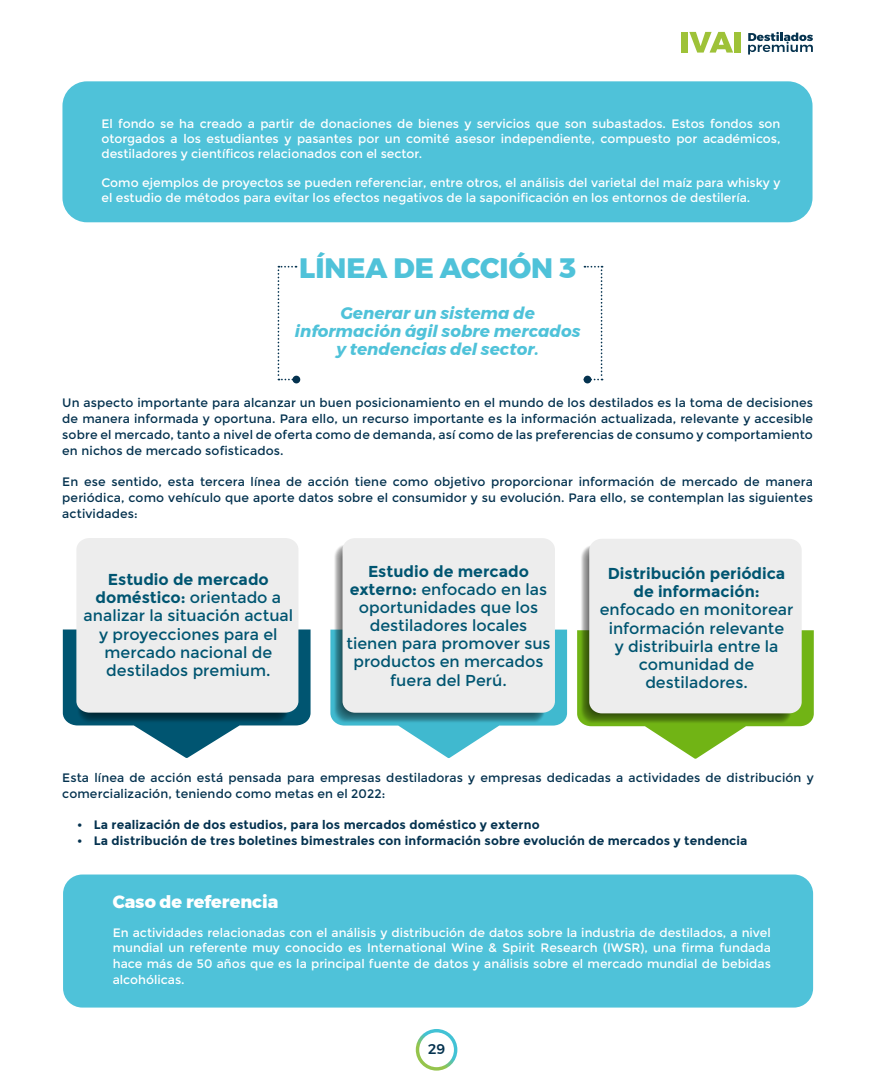
<style>
.page{position:relative;width:875px;height:1090px;background:#fff}
.page>*{position:absolute;margin:0;border:0;box-sizing:border-box;transform-origin:0 0}
.t1{font:800 28px "Montserrat";color:#4fc2d9}
.t2{font:800 17.5px "Montserrat";color:#fff}
.Estilo_de_párrafo_bl{font:italic 700 16.62px/18.4px "Montserrat";color:#4fc2d9;text-align:center}
.t3{font:15.84px/18.1px "Montserrat";color:#005571;text-align:center}
.t4{font:500 14px "Montserrat";color:#04324f}
.Estilo_de_párrafo_1{font:12.25px/14.9px "Montserrat";color:#fff;text-align:justify}
.Estilo_de_párrafo_1-2{font:12.25px/15.8px "Montserrat";letter-spacing:.01em;color:#04324f;text-align:justify}
.Estilo_de_párrafo_1-3{font:700 12.25px "Montserrat";letter-spacing:.01em;color:#04324f}
.s1{font-weight:700}
</style>
<div class="page">
<svg style="left:416px;top:1029px;width:41px;height:41px"></svg>
<div style="left:682px;top:32px;width:6px;height:21px;background:#9ec238"></div>
<svg style="left:689px;top:32px;width:44px;height:21px"></svg>
<div style="left:735px;top:32px;width:6px;height:21px;background:#9ec238"></div>
<svg style="left:748px;top:32px;width:65px;height:23px"></svg>
<svg style="left:584px;top:266px;width:19px;height:114px"></svg>
<svg style="left:278px;top:266px;width:19px;height:114px"></svg>
<div style="left:584px;top:375px;width:7px;height:8px;background:#04324f;border-radius:50%"></div>
<div style="left:293px;top:375px;width:7px;height:8px;background:#04324f;border-radius:50%"></div>
<svg style="left:63px;top:629px;width:248px;height:129px"></svg>
<div style="left:76px;top:538px;width:222px;height:174px;background:#ededed"></div>
<svg style="left:330px;top:538px;width:237px;height:220px"></svg>
<svg style="left:577px;top:539px;width:237px;height:219px;background:#dce4d2"></svg>
<div style="left:62px;top:81px;width:751px;height:141px;background:#4fc2d9;border-radius:24px"></div>
<div style="left:63px;top:874px;width:750px;height:133px;background:#4fc2d9;border-radius:19px"></div>
<p class="Estilo_de_párrafo_1" style="left:102px;top:116px;width:681px">El fondo se ha creado a partir de donaciones de bienes y servicios que son subastados. Estos fondos son otorgados a los estudiantes y pasantes por un comité asesor independiente, compuesto por académicos, destiladores y científicos relacionados con el sector.</p>
<p class="Estilo_de_párrafo_1" style="left:102px;top:176px;width:681px">Como ejemplos de proyectos se pueden referenciar, entre otros, el análisis del varietal del maíz para whisky y el estudio de métodos para evitar los efectos negativos de la saponificación en los entornos de destilería.</p>
<p class="t1" style="left:299px;top:245px;width:278px">LÍNEA DE ACCIÓN 3</p>
<p class="Estilo_de_párrafo_bl" style="left:295px;top:303px;width:287px">Generar un sistema de información ágil sobre mercados</p>
<p class="Estilo_de_párrafo_bl" style="left:336px;top:340px;width:204px">y tendencias del sector.</p>
<p class="Estilo_de_párrafo_1-2" style="left:62px;top:395px;width:752px">Un aspecto importante para alcanzar un buen posicionamiento en el mundo de los destilados es la toma de decisiones de manera informada y oportuna. Para ello, un recurso importante es la información actualizada, relevante y accesible sobre el mercado, tanto a nivel de oferta como de demanda, así como de las preferencias de consumo y comportamiento en nichos de mercado sofisticados.</p>
<p class="Estilo_de_párrafo_1-2" style="left:62px;top:474px;width:752px">En ese sentido, esta tercera línea de acción tiene como objetivo proporcionar información de mercado de manera periódica, como vehículo que aporte datos sobre el consumidor y su evolución. Para ello, se contemplan las siguientes actividades:</p>
<p class="t3" style="left:84px;top:570px;width:211px"><span class="s1">Estudio de mercado doméstico:</span> orientado a analizar la situación actual y proyecciones para el mercado nacional de destilados premium.</p>
<p class="t3" style="left:346px;top:562px;width:206px"><span class="s1">Estudio de mercado externo:</span> enfocado en las oportunidades que los destiladores locales tienen para promover sus productos en mercados fuera del Perú.</p>
<p class="t3" style="left:600px;top:564px;width:195px"><span class="s1">Distribución periódica de información: </span>enfocado en monitorear información relevante<br>y distribuirla entre la comunidad de destiladores.</p>
<p class="Estilo_de_párrafo_1-2" style="left:62px;top:769px;width:753px">Esta línea de acción está pensada para empresas destiladoras y empresas dedicadas a actividades de distribución y comercialización, teniendo como metas en el 2022:</p>
<p class="Estilo_de_párrafo_1-3" style="left:77px;top:817px;width:464px">• La realización de dos estudios, para los mercados doméstico y externo</p>
<p class="Estilo_de_párrafo_1-3" style="left:77px;top:833px;width:672px">• La distribución de tres boletines bimestrales con información sobre evolución de mercados y tendencia</p>
<p class="t2" style="left:113px;top:887px;width:167px">Caso de referencia</p>
<p class="Estilo_de_párrafo_1" style="left:113px;top:924px;width:660px;line-height:15.8px">En actividades relacionadas con el análisis y distribución de datos sobre la industria de destilados, a nivel mundial un referente muy conocido es International Wine &amp; Spirit Research (IWSR), una firma fundada hace más de 50 años que es la principal fuente de datos y análisis sobre el mercado mundial de bebidas alcohólicas.</p>
<p class="t4" style="left:428px;top:1037px;width:19px">29</p>
</div>
